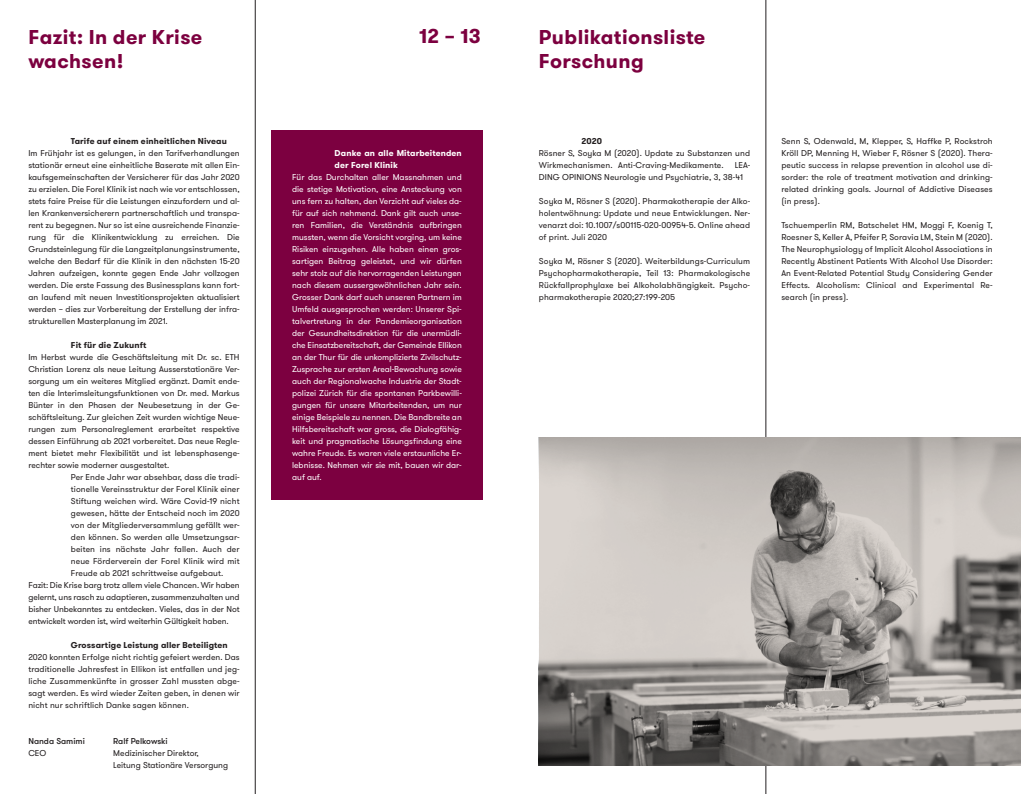
<style>
.page{position:relative;width:1021px;height:794px;background:#fff}
.page>*{position:absolute;margin:0;border:0;box-sizing:border-box;transform-origin:0 0}
.t1{font:700 20px/24px "GT Walsheim";letter-spacing:.02em;color:#7c003f}
.t2{font:8.5px/12px "GT Walsheim";color:#231f20;text-align:justify}
.t3{font:8.5px/12px "GT Walsheim";color:#fff;text-align:justify}
.t4{font:700 8.5px "GT Walsheim";letter-spacing:.015em;color:#231f20}
.t5{font:700 8.5px/12px "GT Walsheim";letter-spacing:.015em;color:#fff}
.t6{font:500 8.5px "GT Walsheim";color:#231f20}
</style>
<div class="page">
<hr style="left:255px;top:0;width:1px;height:794px;background:#231f20">
<hr style="left:765px;top:0;width:1px;height:794px;background:#231f20">
<svg style="left:539px;top:437px;width:481px;height:328px"></svg>
<div style="left:271px;top:130px;width:211px;height:370px;background:#7c0040"></div>
<h1 class="t1" style="left:419px;top:25px;width:63px">12 – 13</h1>
<h1 class="t1" style="left:28px;top:25px;width:176px">Fazit: In der Krise wachsen!</h1>
<h1 class="t1" style="left:539px;top:25px;width:168px">Publikationsliste<br>Forschung</h1>
<p class="t4" style="left:71px;top:136px;width:157px">Tarife auf einem einheitlichen Niveau</p>
<p class="t2" style="left:28px;top:147px;width:213px">Im Frühjahr ist es gelungen, in den Tarifverhandlungen stationär erneut eine einheitliche Baserate mit allen Ein&shy;kaufsgemeinschaften der Versicherer für das Jahr 2020 zu erzielen. Die Forel Klinik ist nach wie vor entschlossen, stets faire Preise für die Leistungen einzufordern und al&shy;len Krankenversicherern partnerschaftlich und transpa&shy;rent zu begegnen. Nur so ist eine ausreichende Finanzie&shy;rung für die Klinikentwicklung zu erreichen. Die Grundsteinlegung für die Langzeitplanungsinstrumente, welche den Bedarf für die Klinik in den nächsten 15-20<br>Jahren aufzeigen, konnte gegen Ende Jahr vollzogen werden. Die erste Fassung des Businessplans kann fort&shy;an laufend mit neuen Investitionsprojekten aktualisiert werden – dies zur Vorbereitung der Erstellung der infra&shy;strukturellen Masterplanung im 2021.</p>
<p class="t4" style="left:71px;top:340px;width:77px">Fit für die Zukunft</p>
<p class="t2" style="left:28px;top:351px;width:213px">Im Herbst wurde die Geschäftsleitung mit Dr. sc. ETH</p>
<p class="t2" style="left:28px;top:363px;width:213px">Christian Lorenz als neue Leitung Ausserstationäre Ver-</p>
<p class="t2" style="left:28px;top:375px;width:213px">sorgung um ein weiteres Mitglied ergänzt. Damit ende-</p>
<p class="t2" style="left:28px;top:387px;width:213px">ten die Interimsleitungsfunktionen von Dr. med. Markus</p>
<p class="t2" style="left:28px;top:399px;width:213px">Bünter in den Phasen der Neubesetzung in der Ge-</p>
<p class="t2" style="left:28px;top:411px;width:213px">schäftsleitung. Zur gleichen Zeit wurden wichtige Neue-</p>
<p class="t2" style="left:28px;top:423px;width:213px">rungen zum Personalreglement erarbeitet respektive</p>
<p class="t2" style="left:28px;top:435px;width:213px">dessen Einführung ab 2021 vorbereitet. Das neue Regle-</p>
<p class="t2" style="left:28px;top:447px;width:213px">ment bietet mehr Flexibilität und ist lebensphasenge-</p>
<p class="t2" style="left:28px;top:459px;width:142px">rechter sowie moderner ausgestaltet.</p>
<p class="t2" style="left:71px;top:471px;width:170px">Per Ende Jahr war absehbar, dass die tradi-</p>
<p class="t2" style="left:71px;top:483px;width:170px">tionelle Vereinsstruktur der Forel Klinik einer</p>
<p class="t2" style="left:71px;top:495px;width:170px">Stiftung weichen wird. Wäre Covid-19 nicht</p>
<p class="t2" style="left:71px;top:507px;width:170px">gewesen, hätte der Entscheid noch im 2020</p>
<p class="t2" style="left:71px;top:519px;width:170px">von der Mitgliederversammlung gefällt wer-</p>
<p class="t2" style="left:71px;top:531px;width:170px">den können. So werden alle Umsetzungsar-</p>
<p class="t2" style="left:71px;top:543px;width:170px">beiten ins nächste Jahr fallen. Auch der</p>
<p class="t2" style="left:71px;top:555px;width:170px">neue Förderverein der Forel Klinik wird mit</p>
<p class="t2" style="left:71px;top:567px;width:154px">Freude ab 2021 schrittweise aufgebaut.</p>
<p class="t2" style="left:28px;top:579px;width:213px">Fazit: Die Krise barg trotz allem viele Chancen. Wir haben</p>
<p class="t2" style="left:28px;top:591px;width:213px">gelernt, uns rasch zu adaptieren, zusammenzuhalten und</p>
<p class="t2" style="left:28px;top:603px;width:213px">bisher Unbekanntes zu entdecken. Vieles, das in der Not</p>
<p class="t2" style="left:28px;top:615px;width:202px">entwickelt worden ist, wird weiterhin Gültigkeit haben.</p>
<p class="t4" style="left:71px;top:640px;width:158px">Grossartige Leistung aller Beteiligten</p>
<p class="t2" style="left:28px;top:651px;width:213px">2020 konnten Erfolge nicht richtig gefeiert werden. Das traditionelle Jahresfest in Ellikon ist entfallen und jeg&shy;liche Zusammenkünfte in grosser Zahl mussten abge&shy;sagt werden. Es wird wieder Zeiten geben, in denen wir nicht nur schriftlich Danke sagen können.</p>
<p class="t6" style="left:28px;top:736px;width:58px">Nanda Samimi</p>
<p class="t6" style="left:113px;top:736px;width:56px">Ralf Pelkowski</p>
<p class="t2" style="left:28px;top:747px;width:20px">CEO</p>
<p class="t2" style="left:113px;top:747px;width:116px">Medizinischer Direktor,<br>Leitung Stationäre Versorgung</p>
<p class="t5" style="left:334px;top:147px;width:129px">Danke an alle Mitarbeitenden der Forel Klinik</p>
<p class="t3" style="left:292px;top:171px;width:171px">Für das Durchalten aller Massnahmen und die stetige Motivation, eine Ansteckung von uns fern zu halten, den Verzicht auf vieles da&shy;für auf sich nehmend. Dank gilt auch unse&shy;ren Familien, die Verständnis aufbringen mussten, wenn die Vorsicht vorging, um keine Risiken einzugehen. Alle haben einen gros&shy;sartigen Beitrag geleistet, und wir dürfen sehr stolz auf die hervorragenden Leistungen nach diesem aussergewöhnlichen Jahr sein.<br>Grosser Dank darf auch unseren Partnern im Umfeld ausgesprochen werden: Unserer Spi&shy;talvertretung in der Pandemieorganisation der Gesundheitsdirektion für die unermüdli&shy;che Einsatzbereitschaft, der Gemeinde Ellikon an der Thur für die unkomplizierte Zivilschutz-Zusprache zur ersten Areal-Bewachung sowie auch der Regionalwache Industrie der Stadt&shy;polizei Zürich für die spontanen Parkbewilli&shy;gungen für unsere Mitarbeitenden, um nur einige Beispiele zu nennen. Die Bandbreite an Hilfsbereitschaft war gross, die Dialogfähig&shy;keit und pragmatische Lösungsfindung eine wahre Freude. Es waren viele erstaunliche Er&shy;lebnisse. Nehmen wir sie mit, bauen wir dar&shy;auf auf.</p>
<p class="t4" style="left:581px;top:136px;width:22px">2020</p>
<p class="t2" style="left:539px;top:147px;width:213px">Rösner S, Soyka M (2020). Update zu Substanzen und<br>Wirkmechanismen. Anti-Craving-Medikamente.</p>
<p class="t2" style="left:539px;top:159px;width:213px;text-indent:196px">LEA-<br>DING OPINIONS Neurologie und Psychiatrie, 3, 38-41</p>
<p class="t2" style="left:539px;top:195px;width:213px">Soyka M, Rösner S (2020). Pharmakotherapie der Alko&shy;holentwöhnung: Update und neue Entwicklungen. Ner&shy;venarzt doi: 10.1007/s00115-020-00954-5. Online ahead of print. Juli 2020</p>
<p class="t2" style="left:539px;top:255px;width:213px">Soyka M, Rösner S (2020). Weiterbildungs-Curriculum Psychopharmakotherapie, Teil 13: Pharmakologische Rückfallprophylaxe bei Alkoholabhängigkeit. Psycho&shy;pharmakotherapie 2020;27:199-205</p>
<p class="t2" style="left:781px;top:135px;width:213px">Senn S, Odenwald, M, Klepper, S, Haffke P, Rockstroh Kröll DP, Menning H, Wieber F, Rösner S (2020). Thera&shy;peutic success in relapse prevention in alcohol use di&shy;sorder: the role of treatment motivation and drinking&shy;related drinking goals. Journal of Addictive Diseases (in press).</p>
<p class="t2" style="left:781px;top:219px;width:213px">Tschuemperlin RM, Batschelet HM, Moggi F, Koenig T, Roesner S, Keller A, Pfeifer P, Soravia LM, Stein M (2020).<br>The Neurophysiology of Implicit Alcohol Associations in Recently Abstinent Patients With Alcohol Use Disorder:<br>An Event-Related Potential Study Considering Gender Effects. Alcoholism: Clinical and Experimental Re&shy;search (in press).</p>
</div>
